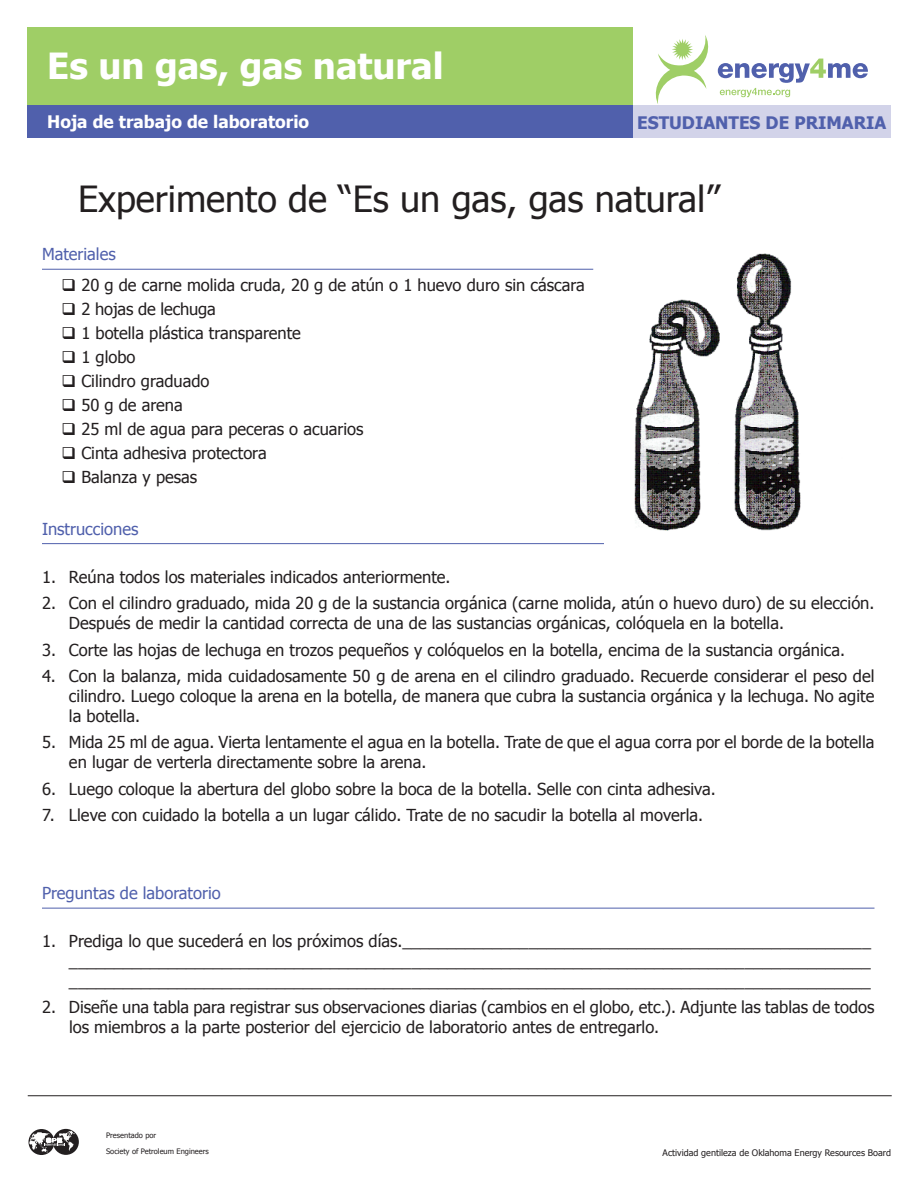
<style>
.page{position:relative;width:918px;height:1188px;background:#fff}
.page>*{position:absolute;margin:0;border:0;box-sizing:border-box;transform-origin:0 0}
.t1{font:36px "Tahoma";color:#231f20}
.t2{font:700 36px "Tahoma";color:#fff}
.t3{font:700 17.25px "Tahoma";color:#fff}
.t4{font:700 17.25px "Tahoma";color:#5060ac}
.t5{font:16.5px/19.8px "Tahoma";color:#231f20}
.t6{font:16.5px "Tahoma";color:#5060ac}
.t7{font:9px "Tahoma";color:#231f20}
.t8{font:7.5px/15.8px "Tahoma";color:#231f20}
</style>
<div class="page">
<svg style="left:28px;top:1129px;width:26px;height:26px"></svg>
<svg style="left:53px;top:1129px;width:26px;height:26px"></svg>
<svg style="left:29px;top:1131px;width:46px;height:22px"></svg>
<div style="left:633px;top:105px;width:258px;height:33px;background:#d2d3e9"></div>
<div style="left:27px;top:27px;width:606px;height:77px;background:#9fce66"></div>
<div style="left:27px;top:105px;width:606px;height:33px;background:#5060ac"></div>
<hr style="left:42px;top:269px;width:551px;height:1px;background:#5060ac">
<hr style="left:42px;top:543px;width:832px;height:1px;background:#5060ac">
<hr style="left:42px;top:908px;width:832px;height:1px;background:#5060ac">
<hr style="left:28px;top:1095px;width:864px;height:1px;background:#231f20">
<svg style="left:656px;top:35px;width:53px;height:69px"></svg>
<svg style="left:718px;top:59px;width:150px;height:38px"></svg>
<img style="left:604px;top:253px;width:270px;height:291px">
<h1 class="t2" style="left:47px;top:41px;width:398px">Es un gas, gas natural</h1>
<p class="t3" style="left:47px;top:109px;width:264px">Hoja de trabajo de laboratorio</p>
<p class="t4" style="left:637px;top:110px;width:251px">ESTUDIANTES DE PRIMARIA</p>
<h1 class="t1" style="left:78px;top:175px;width:643px">Experimento de “Es un gas, gas natural”</h1>
<p class="t6" style="left:42px;top:243px;width:75px">Materiales</p>
<p class="t5" style="left:62px;top:274px;width:525px">❑ 20 g de carne molida cruda, 20 g de atún o 1 huevo duro sin cáscara</p>
<p class="t5" style="left:62px;top:298px;width:156px">❑ 2 hojas de lechuga</p>
<p class="t5" style="left:62px;top:322px;width:241px">❑ 1 botella plástica transparente</p>
<p class="t5" style="left:62px;top:346px;width:75px">❑ 1 globo</p>
<p class="t5" style="left:62px;top:370px;width:149px">❑ Cilindro graduado</p>
<p class="t5" style="left:62px;top:394px;width:123px">❑ 50 g de arena</p>
<p class="t5" style="left:62px;top:418px;width:304px">❑ 25 ml de agua para peceras o acuarios</p>
<p class="t5" style="left:62px;top:442px;width:207px">❑ Cinta adhesiva protectora</p>
<p class="t5" style="left:62px;top:466px;width:137px">❑ Balanza y pesas</p>
<p class="t6" style="left:42px;top:518px;width:98px">Instrucciones</p>
<p class="t5" style="left:42px;top:566px;width:410px">1. Reúna todos los materiales indicados anteriormente.</p>
<p class="t5" style="left:69px;top:593px;width:807px;text-indent:-27px">2. Con el cilindro graduado, mida 20 g de la sustancia orgánica (carne molida, atún o huevo duro) de su elección.<br>Después de medir la cantidad correcta de una de las sustancias orgánicas, colóquela en la botella.</p>
<p class="t5" style="left:42px;top:639px;width:805px">3. Corte las hojas de lechuga en trozos pequeños y colóquelos en la botella, encima de la sustancia orgánica.</p>
<p class="t5" style="left:69px;top:665px;width:807px;text-align:justify;text-indent:-27px">4. Con la balanza, mida cuidadosamente 50 g de arena en el cilindro graduado. Recuerde considerar el peso del cilindro. Luego coloque la arena en la botella, de manera que cubra la sustancia orgánica y la lechuga. No agite la botella.</p>
<p class="t5" style="left:69px;top:732px;width:807px;text-indent:-27px">5. Mida 25 ml de agua. Vierta lentamente el agua en la botella. Trate de que el agua corra por el borde de la botella en lugar de verterla directamente sobre la arena.</p>
<p class="t5" style="left:42px;top:778px;width:675px">6. Luego coloque la abertura del globo sobre la boca de la botella. Selle con cinta adhesiva.</p>
<p class="t5" style="left:42px;top:805px;width:663px">7. Lleve con cuidado la botella a un lugar cálido. Trate de no sacudir la botella al moverla.</p>
<p class="t6" style="left:42px;top:882px;width:180px">Preguntas de laboratorio</p>
<p class="t5" style="left:69px;top:931px;width:804px;text-align:justify;text-indent:-27px">1. Prediga lo que sucederá en los próximos días.____________________________________________________ _________________________________________________________________________________________ _________________________________________________________________________________________</p>
<p class="t5" style="left:69px;top:997px;width:807px;text-indent:-27px">2. Diseñe una tabla para registrar sus observaciones diarias (cambios en el globo, etc.). Adjunte las tablas de todos los miembros a la parte posterior del ejercicio de laboratorio antes de entregarlo.</p>
<p class="t8" style="left:106px;top:1127px;width:104px">Presentado por<br>Society of Petroleum Engineers</p>
<p class="t7" style="left:663px;top:1147px;width:230px">Actividad gentileza de Oklahoma Energy Resources Board</p>
</div>
